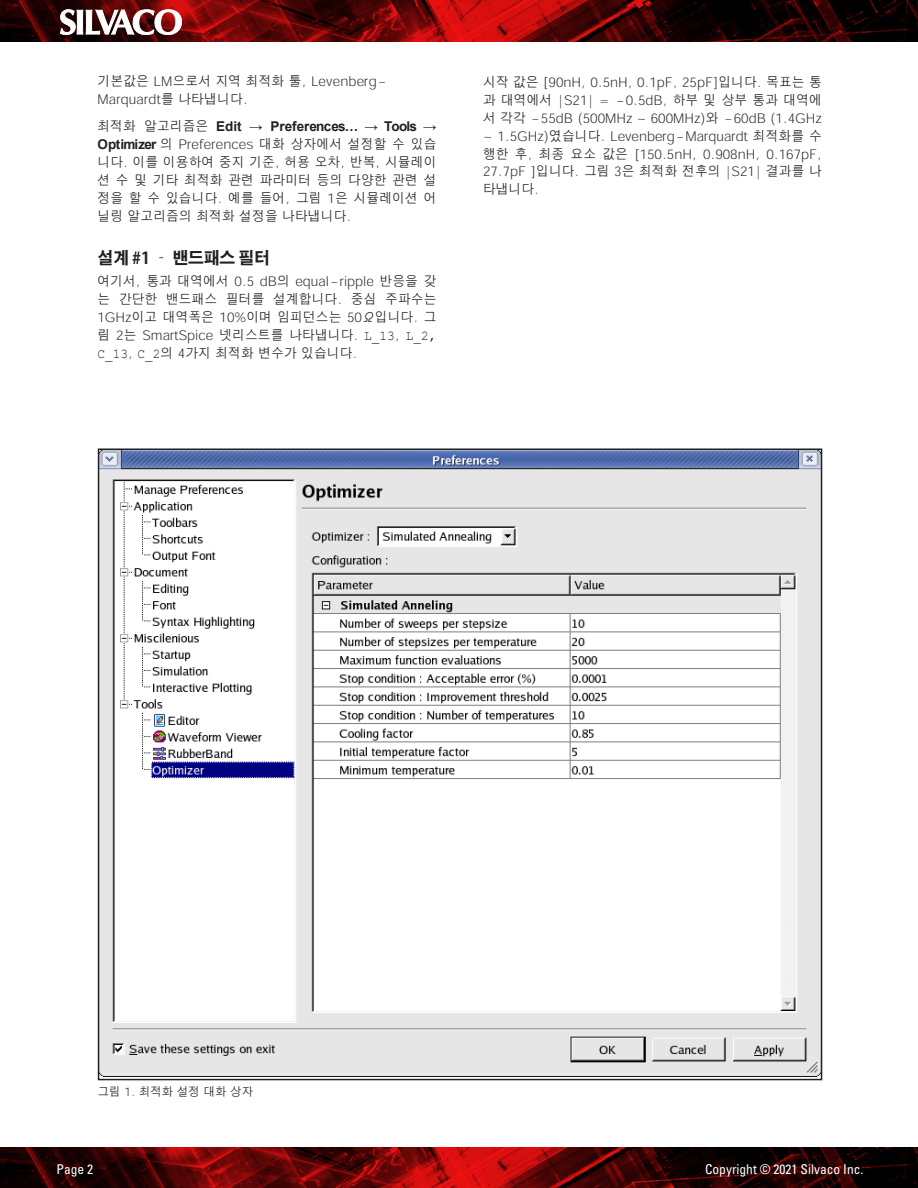
<style>
.page{position:relative;width:918px;height:1188px;background:#fff}
.page>*{position:absolute;margin:0;border:0;box-sizing:border-box;transform-origin:0 0}
.body_text_2{font:700 16.5px "Adobe Gothic Std";color:#231f20;scale:.95 1}
.body_text_2-2{font:300 13.5px/18px "Adobe Gothic Std";color:#231f20;text-align:justify;scale:.95 1}
.t1{font:condensed 13.5px "Univers";color:#fff}
.figure_captions{font:300 12px "Adobe Gothic Std";color:#231f20;scale:.95 1}
.s1{font-family:"Arial";font-weight:700}
.s2{font-family:"Courier New";font-weight:400}
</style>
<div class="page">
<img style="left:0;top:1147px;width:918px;height:41px">
<img style="left:0;top:0;width:918px;height:42px">
<svg style="left:60px;top:10px;width:122px;height:25px"></svg>
<img style="left:101px;top:451px;width:718px;height:626px">
<p class="body_text_2-2" style="left:98px;top:72px;width:307px">기본값은 LM으로서 지역 최적화 툴, Levenberg-<br>Marquardt를 나타냅니다.</p>
<p class="body_text_2-2" style="left:97px;top:117px;width:358px">최적화 알고리즘은 <span class="s1">Edit → Preferences… → Tools → Optimizer</span> 의 Preferences 대화 상자에서 설정할 수 있습 니다. 이를 이용하여 중지 기준, 허용 오차, 반복, 시뮬레이 션 수 및 기타 최적화 관련 파라미터 등의 다양한 관련 설 정을 할 수 있습니다. 예를 들어, 그림 1은 시뮬레이션 어 닐링 알고리즘의 최적화 설정을 나타냅니다.</p>
<p class="body_text_2" style="left:97px;top:248px;width:183px">설계 #1 – 밴드패스 필터</p>
<p class="body_text_2-2" style="left:97px;top:271px;width:358px">여기서, 통과 대역에서 0.5 dB의 equal-ripple 반응을 갖 는 간단한 밴드패스 필터를 설계합니다. 중심 주파수는 1GHz이고 대역폭은 10%이며 임피던스는 50Ω입니다. 그 림 2는 SmartSpice 넷리스트를 나타냅니다. <span class="s2">L_13</span>, <span class="s2">L_2, C_13</span>, <span class="s2">C_2</span>의 4가지 최적화 변수가 있습니다.</p>
<p class="body_text_2-2" style="left:483px;top:72px;width:358px">시작 값은 [90nH, 0.5nH, 0.1pF, 25pF]입니다. 목표는 통 과 대역에서 |S21| = -0.5dB, 하부 및 상부 통과 대역에 서 각각 -55dB (500MHz ~ 600MHz)와 -60dB (1.4GHz ~ 1.5GHz)였습니다. Levenberg-Marquardt 최적화를 수 행한 후, 최종 요소 값은 [150.5nH, 0.908nH, 0.167pF, 27.7pF ]입니다. 그림 3은 최적화 전후의 |S21| 결과를 나 타냅니다.</p>
<p class="figure_captions" style="left:98px;top:1083px;width:165px">그림 1. 최적화 설정 대화 상자</p>
<p class="t1" style="left:57px;top:1160px;width:38px">Page 2</p>
<p class="t1" style="left:705px;top:1160px;width:160px">Copyright © 2021 Silvaco Inc.</p>
</div>
